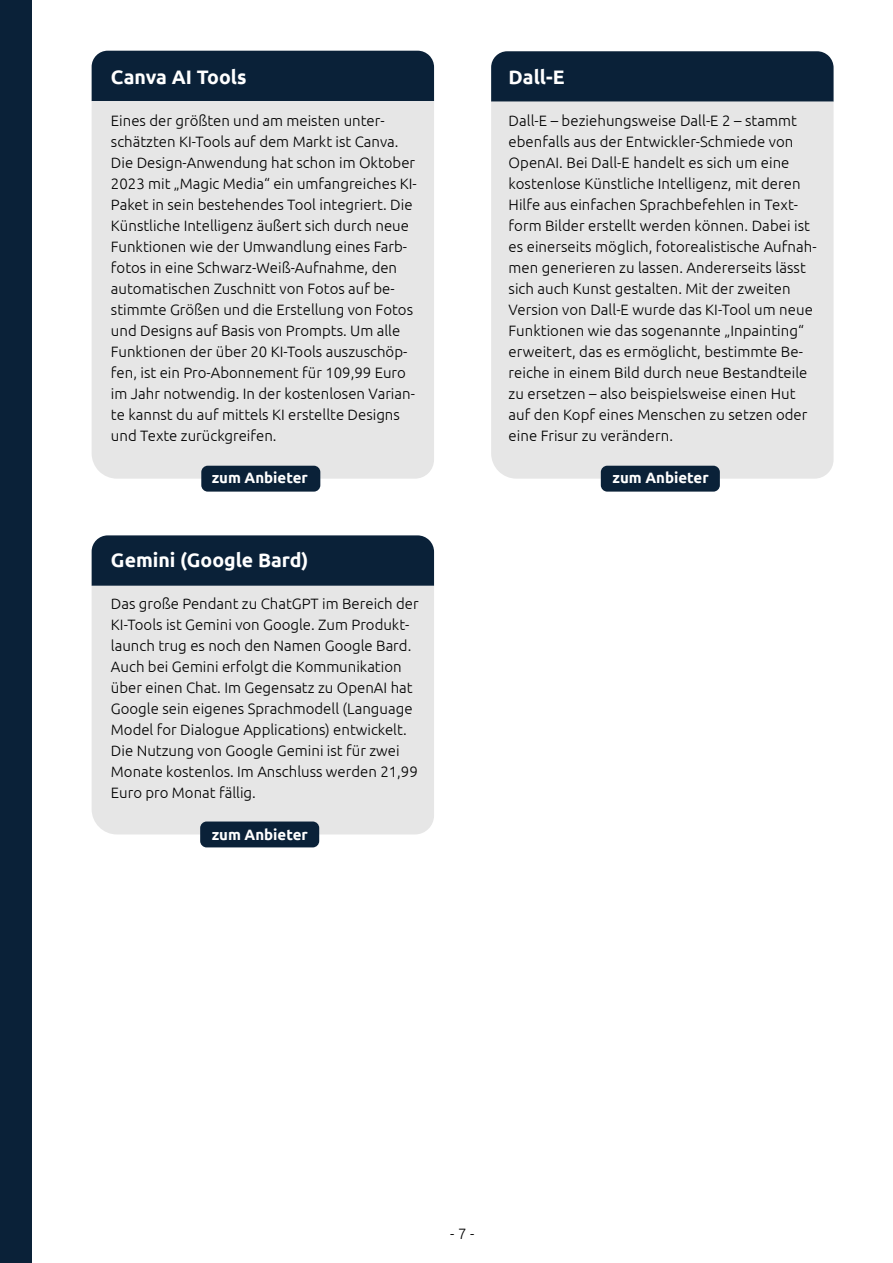
<style>
.page{position:relative;width:893px;height:1263px;background:#fff}
.page>*{position:absolute;margin:0;border:0;box-sizing:border-box;transform-origin:0 0}
.t1{font:700 19.5px "Ubuntu";color:#fff}
.t2{font:300 15px/21px "Ubuntu";color:#000}
.t3{font:700 15px "Ubuntu";color:#fff}
</style>
<div class="page">
<div style="left:491px;top:51px;width:343px;height:51px;background:#0a2138"></div>
<div style="left:491px;top:102px;width:343px;height:377px;background:#e6e6e6"></div>
<div style="left:601px;top:466px;width:119px;height:26px;background:#0a2138;border-radius:6px"></div>
<div style="left:92px;top:51px;width:342px;height:50px;background:#0a2138"></div>
<div style="left:92px;top:535px;width:342px;height:51px;background:#0a2138"></div>
<div style="left:92px;top:101px;width:342px;height:378px;background:#e6e6e6"></div>
<div style="left:92px;top:586px;width:342px;height:248px;background:#e6e6e6"></div>
<div style="left:0;top:0;width:32px;height:1263px;background:#0a2138"></div>
<div style="left:201px;top:466px;width:119px;height:26px;background:#0a2138;border-radius:6px"></div>
<div style="left:200px;top:821px;width:119px;height:26px;background:#0a2138;border-radius:6px"></div>
<h1 class="t1" style="left:111px;top:69px;width:137px">Canva AI Tools</h1>
<p class="t2" style="left:111px;top:111px;width:307px">Eines der größten und am meisten unter&shy;schätzten KI-Tools auf dem Markt ist Canva.<br>Die Design-Anwendung hat schon im Oktober 2023 mit „Magic Media“ ein umfangreiches KI-Paket in sein bestehendes Tool integriert. Die Künstliche Intelligenz äußert sich durch neue Funktionen wie der Umwandlung eines Farb&shy;fotos in eine Schwarz-Weiß-Aufnahme, den automatischen Zuschnitt von Fotos auf be&shy;stimmte Größen und die Erstellung von Fotos und Designs auf Basis von Prompts. Um alle Funktionen der über 20 KI-Tools auszuschöp&shy;fen, ist ein Pro-Abonnement für 109,99 Euro im Jahr notwendig. In der kostenlosen Varian&shy;te kannst du auf mittels KI erstellte Designs und Texte zurückgreifen.</p>
<p class="t3" style="left:212px;top:471px;width:98px">zum Anbieter</p>
<h1 class="t1" style="left:111px;top:552px;width:199px">Gemini (Google Bard)</h1>
<p class="t2" style="left:111px;top:594px;width:309px">Das große Pendant zu ChatGPT im Bereich der KI-Tools ist Gemini von Google. Zum Produkt&shy;launch trug es noch den Namen Google Bard.<br>Auch bei Gemini erfolgt die Kommunikation über einen Chat. Im Gegensatz zu OpenAI hat Google sein eigenes Sprachmodell (Language Model for Dialogue Applications) entwickelt.<br>Die Nutzung von Google Gemini ist für zwei Monate kostenlos. Im Anschluss werden 21,99<br>Euro pro Monat fällig.</p>
<p class="t3" style="left:212px;top:828px;width:98px">zum Anbieter</p>
<h1 class="t1" style="left:509px;top:69px;width:57px">Dall-E</h1>
<p class="t2" style="left:509px;top:111px;width:310px">Dall-E – beziehungsweise Dall-E 2 – stammt ebenfalls aus der Entwickler-Schmiede von OpenAI. Bei Dall-E handelt es sich um eine kostenlose Künstliche Intelligenz, mit deren Hilfe aus einfachen Sprachbefehlen in Text&shy;form Bilder erstellt werden können. Dabei ist es einerseits möglich, fotorealistische Aufnah&shy;men generieren zu lassen. Andererseits lässt sich auch Kunst gestalten. Mit der zweiten Version von Dall-E wurde das KI-Tool um neue Funktionen wie das sogenannte „Inpainting“ erweitert, das es ermöglicht, bestimmte Be&shy;reiche in einem Bild durch neue Bestandteile zu ersetzen – also beispielsweise einen Hut auf den Kopf eines Menschen zu setzen oder eine Frisur zu verändern.</p>
<p class="t3" style="left:613px;top:471px;width:98px">zum Anbieter</p>
<p class="t2" style="left:450px;top:1224px;width:26px">- 7 -</p>
</div>
